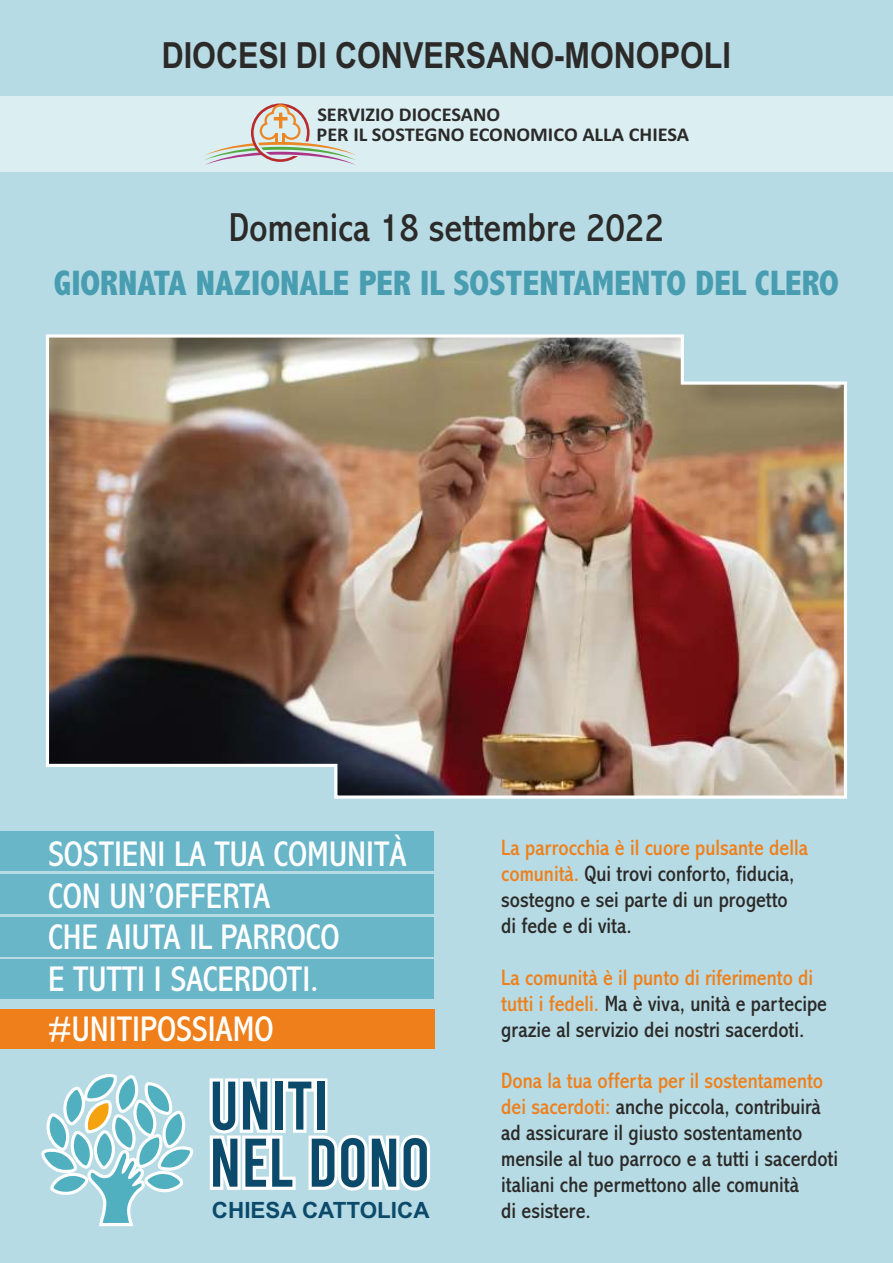
<style>
.page{position:relative;width:893px;height:1263px;background:#b7dbe4}
.page>*{position:absolute;margin:0;border:0;box-sizing:border-box;transform-origin:0 0}
.t1{font:68.55px/57.2px "Bebas";color:#0b4a6b}
.t2{font:condensed 40.8px "Abadi MT Std";color:#2b2a29}
.t3{font:condensed 36px/41.5px "Abadi MT Std";color:#fefefe}
.t4{font:700 36px "Arial Narrow";color:#2b2a29;scale:1.04 1}
.t5{font:800 condensed 35.7px "Abadi MT Std";color:#499db1}
.t6{font:condensed 22.35px/25.8px "Abadi MT Std";color:#2b2a29}
.t7{font:700 22.35px "Arial";color:#0b4a6b}
.t8{font:700 19.65px/20px "Calibri";color:#2b2a29;scale:1.04 1}
.s1{color:#ef7f1a}
</style>
<div class="page">
<div style="left:0;top:97px;width:893px;height:75px;background:#dbeff3"></div>
<svg style="left:41px;top:1074px;width:153px;height:152px"></svg>
<svg style="left:210px;top:1078px;width:220px;height:112px"></svg>
<svg style="left:205px;top:104px;width:151px;height:61px"></svg>
<div style="left:0;top:832px;width:434px;height:39px;background:#69b6c9"></div>
<div style="left:0;top:874px;width:434px;height:39px;background:#69b6c9"></div>
<div style="left:0;top:917px;width:434px;height:39px;background:#69b6c9"></div>
<div style="left:0;top:960px;width:434px;height:39px;background:#69b6c9"></div>
<div style="left:0;top:1010px;width:434px;height:39px;background:#ef7f1a"></div>
<img style="left:46px;top:334px;width:801px;height:465px">
<h3 class="t4" style="left:162px;top:41px;width:549px">DIOCESI DI CONVERSANO-MONOPOLI</h3>
<p class="t8" style="left:317px;top:106px;width:360px">SERVIZIO DIOCESANO<br>PER IL SOSTEGNO ECONOMICO ALLA CHIESA</p>
<h2 class="t2" style="left:229px;top:213px;width:437px">Domenica 18 settembre 2022</h2>
<h3 class="t5" style="left:54px;top:271px;width:787px">GIORNATA NAZIONALE PER IL SOSTENTAMENTO DEL CLERO</h3>
<h3 class="t3" style="left:48px;top:837px;width:360px">SOSTIENI LA TUA COMUNITÀ<br>CON UN’OFFERTA<br>CHE AIUTA IL PARROCO<br>E TUTTI I SACERDOTI.</h3>
<h3 class="t3" style="left:48px;top:1012px;width:227px">#UNITIPOSSIAMO</h3>
<h1 class="t1" style="left:209px;top:1073px;width:223px">UNITI<br>NEL DONO</h1>
<p class="t7" style="left:212px;top:1202px;width:219px">CHIESA CATTOLICA</p>
<p class="t6" style="left:501px;top:837px;width:308px"><span class="s1">La parrocchia è il cuore pulsante della comunità.</span> Qui trovi conforto, fiducia, sostegno e sei parte di un progetto di fede e di vita.</p>
<p class="t6" style="left:501px;top:967px;width:327px"><span class="s1">La comunità è il punto di riferimento di tutti i fedeli.</span> Ma è viva, unità e partecipe grazie al servizio dei nostri sacerdoti.</p>
<p class="t6" style="left:501px;top:1070px;width:338px"><span class="s1">Dona la tua offerta per il sostentamento dei sacerdoti:</span> anche piccola, contribuirà ad assicurare il giusto sostentamento mensile al tuo parroco e a tutti i sacerdoti italiani che permettono alle comunità<br>di esistere.</p>
</div>
